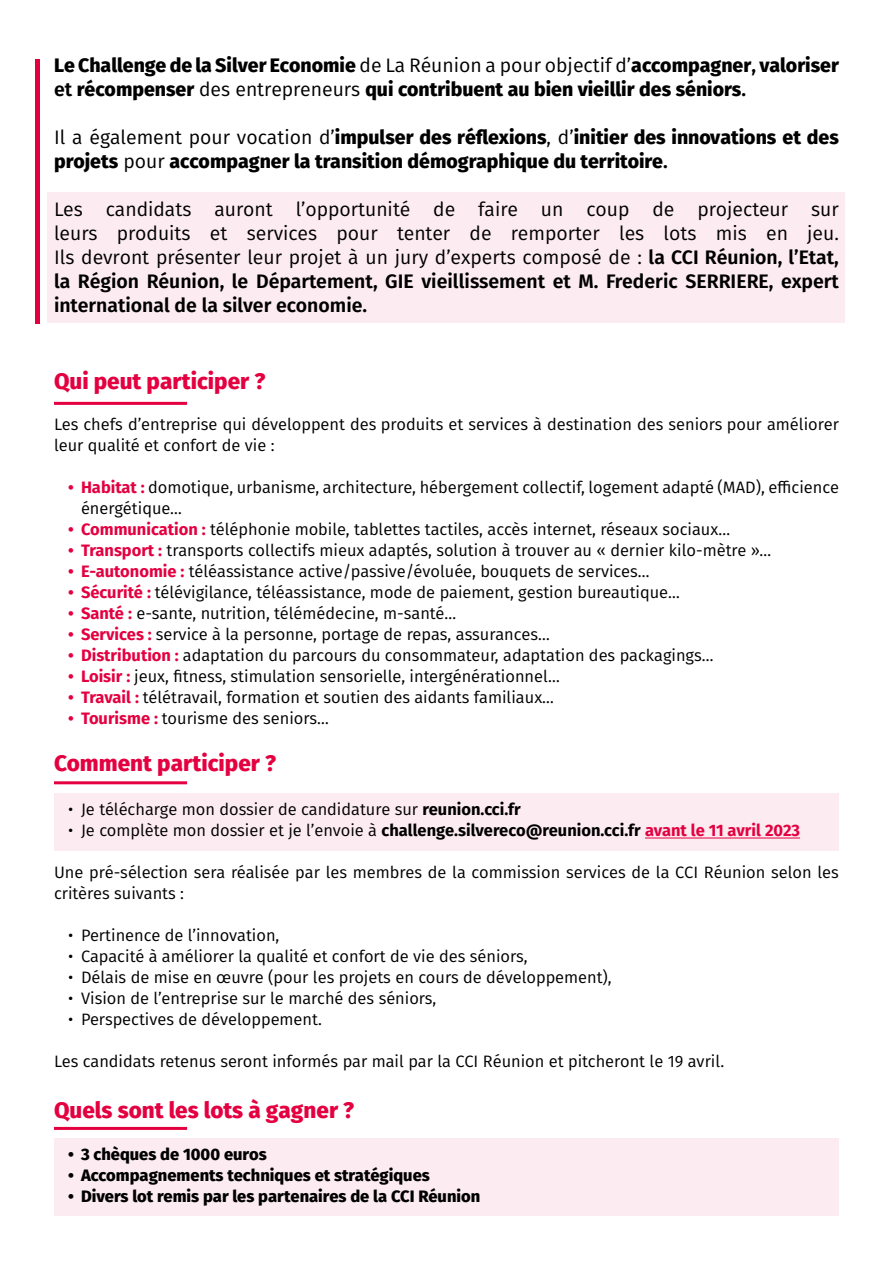
<style>
.page{position:relative;width:893px;height:1263px;background:#fff}
.page>*{position:absolute;margin:0;border:0;box-sizing:border-box;transform-origin:0 0}
.t1{font:800 22.5px "Fira Sans";color:#e40040}
.t2{font:19.5px/24px "Fira Sans";color:#000;text-align:justify}
.t3{font:800 19.5px/24px "Fira Sans";color:#000}
.t4{font:16.5px/21px "Fira Sans";color:#000}
.t5{font:800 16.5px "Fira Sans";color:#000}
.s1{font-weight:400}
.s2{font-weight:600}
.s3{font-weight:700;color:#e40040}
.s4{font-weight:700}
</style>
<div class="page">
<hr style="left:35px;top:59px;width:4px;height:264px;background:#e40040">
<div style="left:54px;top:793px;width:785px;height:57px;background:#fcebf0"></div>
<div style="left:54px;top:1138px;width:785px;height:78px;background:#fcebf0"></div>
<div style="left:48px;top:192px;width:797px;height:131px;background:#fcebf0"></div>
<hr style="left:54px;top:781px;width:133px;height:3px;background:#e40040">
<hr style="left:54px;top:402px;width:133px;height:3px;background:#e40040">
<hr style="left:54px;top:1127px;width:133px;height:3px;background:#e40040">
<hr style="left:645px;top:837px;width:155px;height:1px;background:#e40040">
<p class="t3" style="left:54px;top:52px;width:786px">Le Challenge de la Silver Economie <span class="s1">de La Réunion a pour objectif d’</span>accompagner<span class="s2">,</span> valoriser <span class="s2">et</span> récompenser <span class="s1">des entrepreneurs</span> qui contribuent au bien vieillir des séniors<span class="s2">.</span></p>
<p class="t3" style="left:54px;top:124px;width:786px"><span class="s1">Il a également pour vocation d’</span>impulser des réflexions<span class="s1">, d’</span>initier des innovations et des projets <span class="s1">pour</span> accompagner la transition démographique du territoire<span class="s2">.</span></p>
<p class="t2" style="left:54px;top:197px;width:786px">Les candidats auront l’opportunité de faire un coup de projecteur sur leurs produits et services pour tenter de remporter les lots mis en jeu.<br>Ils devront présenter leur projet à un jury d’experts composé de : <span class="s2">la CCI Réunion, l’Etat, la Région Réunion, le Département, GIE vieillissement et M. Frederic SERRIERE, expert international de la silver economie.</span></p>
<h1 class="t1" style="left:54px;top:361px;width:213px">Qui peut participer ?</h1>
<p class="t4" style="left:54px;top:413px;width:786px">Les chefs d’entreprise qui développent des produits et services à destination des seniors pour améliorer leur qualité et confort de vie :</p>
<p class="t4" style="left:81px;top:476px;width:759px;text-indent:-13px"><span class="s3">• Habitat :</span> domotique, urbanisme, architecture, hébergement collectif, logement adapté (MAD), efficience énergétique…</p>
<p class="t4" style="left:68px;top:518px;width:663px"><span class="s3">• Communication :</span> téléphonie mobile, tablettes tactiles, accès internet, réseaux sociaux…</p>
<p class="t4" style="left:68px;top:539px;width:705px"><span class="s3">• Transport :</span> transports collectifs mieux adaptés, solution à trouver au « dernier kilo-mètre »…</p>
<p class="t4" style="left:68px;top:560px;width:583px"><span class="s3">• E-autonomie :</span> téléassistance active/passive/évoluée, bouquets de services…</p>
<p class="t4" style="left:68px;top:581px;width:613px"><span class="s3">• Sécurité :</span> télévigilance, téléassistance, mode de paiement, gestion bureautique…</p>
<p class="t4" style="left:68px;top:602px;width:389px"><span class="s3">• Santé :</span> e-sante, nutrition, télémédecine, m-santé…</p>
<p class="t4" style="left:68px;top:623px;width:483px"><span class="s3">• Services :</span> service à la personne, portage de repas, assurances…</p>
<p class="t4" style="left:68px;top:644px;width:647px"><span class="s3">• Distribution :</span> adaptation du parcours du consommateur, adaptation des packagings…</p>
<p class="t4" style="left:68px;top:665px;width:493px"><span class="s3">• Loisir :</span> jeux, fitness, stimulation sensorielle, intergénérationnel…</p>
<p class="t4" style="left:68px;top:686px;width:487px"><span class="s3">• Travail :</span> télétravail, formation et soutien des aidants familiaux…</p>
<p class="t4" style="left:68px;top:707px;width:262px"><span class="s3">• Tourisme :</span> tourisme des seniors…</p>
<h1 class="t1" style="left:54px;top:743px;width:224px">Comment participer ?</h1>
<p class="t4" style="left:68px;top:799px;width:454px">• Je télécharge mon dossier de candidature sur <span class="s4">reunion.cci.fr</span></p>
<p class="t4" style="left:68px;top:820px;width:733px">• Je complète mon dossier et je l’envoie à <span class="s4">challenge.silvereco@reunion.cci.fr</span> <span class="s3">avant le 11 avril 2023</span></p>
<p class="t4" style="left:54px;top:862px;width:786px">Une pré-sélection sera réalisée par les membres de la commission services de la CCI Réunion selon les critères suivants :</p>
<p class="t4" style="left:68px;top:925px;width:213px">• Pertinence de l’innovation,</p>
<p class="t4" style="left:68px;top:946px;width:461px">• Capacité à améliorer la qualité et confort de vie des séniors,</p>
<p class="t4" style="left:68px;top:967px;width:545px">• Délais de mise en œuvre (pour les projets en cours de développement),</p>
<p class="t4" style="left:68px;top:988px;width:370px">• Vision de l’entreprise sur le marché des séniors,</p>
<p class="t4" style="left:68px;top:1009px;width:255px">• Perspectives de développement.</p>
<p class="t4" style="left:54px;top:1051px;width:672px">Les candidats retenus seront informés par mail par la CCI Réunion et pitcheront le 19 avril.</p>
<h1 class="t1" style="left:54px;top:1091px;width:302px">Quels sont les lots à gagner ?</h1>
<p class="t5" style="left:68px;top:1139px;width:200px">• 3 chèques de 1000 euros</p>
<p class="t5" style="left:68px;top:1160px;width:363px">• Accompagnements techniques et stratégiques</p>
<p class="t5" style="left:68px;top:1181px;width:414px">• Divers lot remis par les partenaires de la CCI Réunion</p>
</div>
